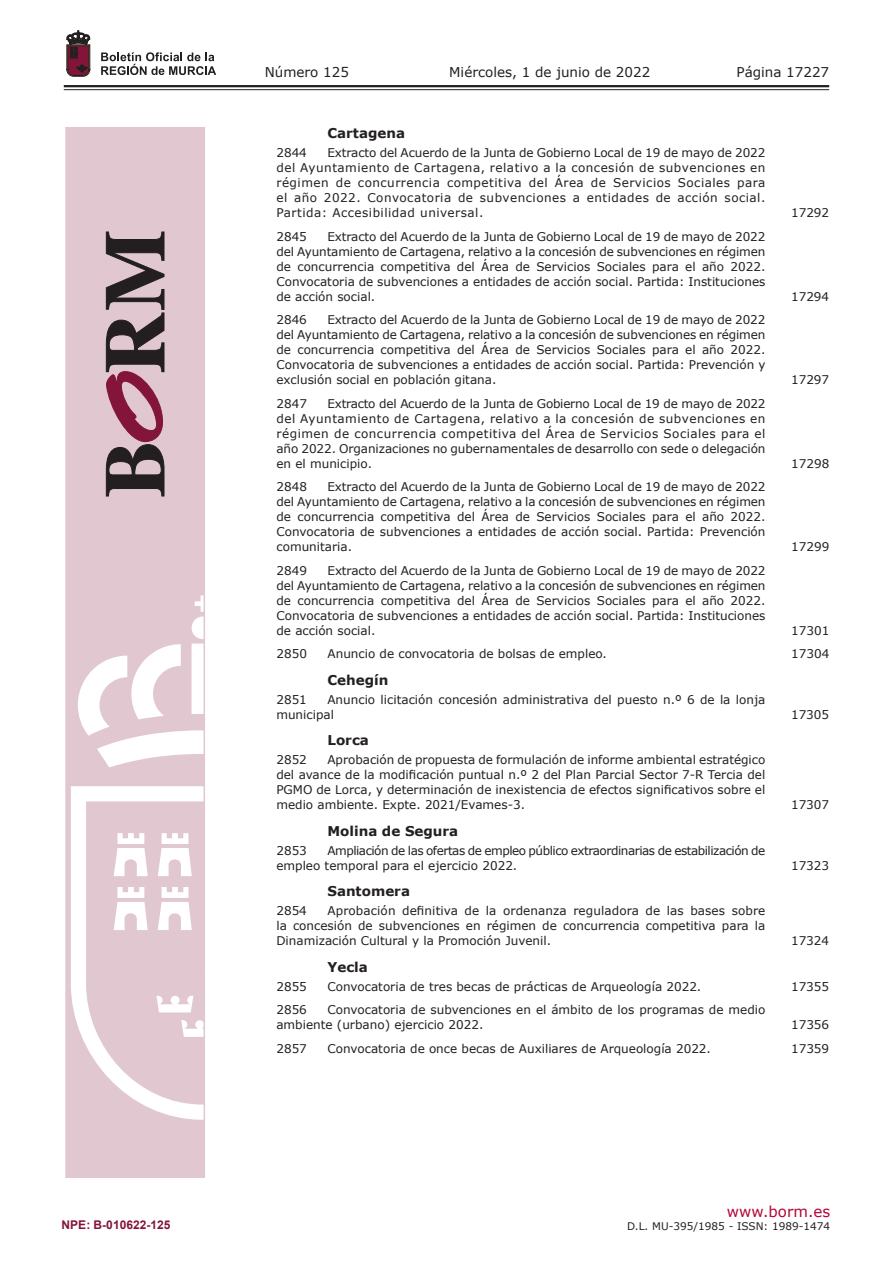
<style>
.page{position:relative;width:893px;height:1263px;background:#fff}
.page>*{position:absolute;margin:0;border:0;box-sizing:border-box;transform-origin:0 0}
.t1{font:15px "Verdana";color:#b30437}
.t2{font:700 13.5px "Verdana";color:#231f20}
.t3{font:13.5px "Verdana";color:#231f20}
.t4{font:12px/15px "Verdana";color:#231f20;text-align:justify}
.t5{font:12px/15px "Verdana";letter-spacing:-.04em;color:#231f20}
.t6{font:700 12px "Arial";color:#83143a}
.t7{font:10.5px "Verdana";color:#231f20}
</style>
<div class="page">
<hr style="left:64px;top:85px;width:765px;height:2px;background:#231f20">
<hr style="left:64px;top:89px;width:765px;height:1px;background:#231f20">
<svg style="left:101px;top:52px;width:115px;height:23px"></svg>
<svg style="left:67px;top:31px;width:23px;height:45px"></svg>
<svg style="left:65px;top:128px;width:140px;height:1050px;background:#e5cfd7"></svg>
<svg style="left:106px;top:232px;width:58px;height:264px;background:#8b6f79"></svg>
<p class="t6" style="left:62px;top:1216px;width:110px">NPE: B-010622-125</p>
<p class="t3" style="left:265px;top:62px;width:86px">Número 125</p>
<p class="t3" style="left:449px;top:62px;width:203px">Miércoles, 1 de junio de 2022</p>
<p class="t3" style="left:736px;top:62px;width:94px">Página 17227</p>
<p class="t2" style="left:327px;top:123px;width:79px">Cartagena</p>
<p class="t4" style="left:276px;top:145px;width:490px;text-indent:51px">Extracto del Acuerdo de la Junta de Gobierno Local de 19 de mayo de 2022 del Ayuntamiento de Cartagena, relativo a la concesión de subvenciones en régimen de concurrencia competitiva del Área de Servicios Sociales para el año 2022. Convocatoria de subvenciones a entidades de acción social.<br>Partida: Accesibilidad universal.</p>
<p class="t4" style="left:276px;top:145px;width:32px">2844</p>
<p class="t4" style="left:276px;top:229px;width:491px;text-indent:51px">Extracto del Acuerdo de la Junta de Gobierno Local de 19 de mayo de 2022 del Ayuntamiento de Cartagena, relativo a la concesión de subvenciones en régimen de concurrencia competitiva del Área de Servicios Sociales para el año 2022.<br>Convocatoria de subvenciones a entidades de acción social. Partida: Instituciones de acción social.</p>
<p class="t4" style="left:276px;top:229px;width:32px">2845</p>
<p class="t4" style="left:276px;top:312px;width:491px;text-indent:51px">Extracto del Acuerdo de la Junta de Gobierno Local de 19 de mayo de 2022 del Ayuntamiento de Cartagena, relativo a la concesión de subvenciones en régimen de concurrencia competitiva del Área de Servicios Sociales para el año 2022.<br>Convocatoria de subvenciones a entidades de acción social. Partida: Prevención y exclusión social en población gitana.</p>
<p class="t4" style="left:276px;top:312px;width:32px">2846</p>
<p class="t4" style="left:276px;top:396px;width:491px;text-indent:51px">Extracto del Acuerdo de la Junta de Gobierno Local de 19 de mayo de 2022 del Ayuntamiento de Cartagena, relativo a la concesión de subvenciones en régimen de concurrencia competitiva del Área de Servicios Sociales para el año 2022. Organizaciones no gubernamentales de desarrollo con sede o delegación en el municipio.</p>
<p class="t4" style="left:276px;top:396px;width:32px">2847</p>
<p class="t4" style="left:276px;top:479px;width:491px;text-indent:51px">Extracto del Acuerdo de la Junta de Gobierno Local de 19 de mayo de 2022 del Ayuntamiento de Cartagena, relativo a la concesión de subvenciones en régimen de concurrencia competitiva del Área de Servicios Sociales para el año 2022.<br>Convocatoria de subvenciones a entidades de acción social. Partida: Prevención comunitaria.</p>
<p class="t4" style="left:276px;top:479px;width:32px">2848</p>
<p class="t4" style="left:276px;top:563px;width:491px;text-indent:51px">Extracto del Acuerdo de la Junta de Gobierno Local de 19 de mayo de 2022 del Ayuntamiento de Cartagena, relativo a la concesión de subvenciones en régimen de concurrencia competitiva del Área de Servicios Sociales para el año 2022.<br>Convocatoria de subvenciones a entidades de acción social. Partida: Instituciones de acción social.</p>
<p class="t4" style="left:276px;top:563px;width:32px">2849</p>
<p class="t4" style="left:791px;top:205px;width:40px">17292</p>
<p class="t4" style="left:791px;top:289px;width:40px">17294</p>
<p class="t4" style="left:791px;top:372px;width:40px">17297</p>
<p class="t4" style="left:791px;top:456px;width:40px">17298</p>
<p class="t4" style="left:791px;top:539px;width:40px">17299</p>
<p class="t4" style="left:791px;top:623px;width:40px">17301</p>
<p class="t4" style="left:276px;top:646px;width:32px">2850</p>
<p class="t4" style="left:328px;top:646px;width:281px">Anuncio de convocatoria de bolsas de empleo.</p>
<p class="t4" style="left:791px;top:646px;width:40px">17304</p>
<p class="t2" style="left:327px;top:670px;width:62px">Cehegín</p>
<p class="t4" style="left:276px;top:692px;width:32px">2851</p>
<p class="t4" style="left:276px;top:692px;width:490px;text-indent:51px">Anuncio licitación concesión administrativa del puesto n.º 6 de la lonja municipal</p>
<p class="t4" style="left:791px;top:707px;width:40px">17305</p>
<p class="t2" style="left:327px;top:730px;width:43px">Lorca</p>
<p class="t4" style="left:276px;top:752px;width:490px;text-indent:51px">Aprobación de propuesta de formulación de informe ambiental estratégico del avance de la modificación puntual n.º 2 del Plan Parcial Sector 7-R Tercia del PGMO de Lorca, y determinación de inexistencia de efectos significativos sobre el medio ambiente. Expte. 2021/Evames-3.</p>
<p class="t4" style="left:276px;top:752px;width:32px">2852</p>
<p class="t2" style="left:327px;top:821px;width:132px">Molina de Segura</p>
<p class="t5" style="left:276px;top:843px;width:490px;text-indent:51px">Ampliación de las ofertas de empleo público extraordinarias de estabilización de empleo temporal para el ejercicio 2022.</p>
<p class="t4" style="left:276px;top:843px;width:32px">2853</p>
<p class="t2" style="left:327px;top:881px;width:84px">Santomera</p>
<p class="t4" style="left:276px;top:903px;width:490px;text-indent:51px">Aprobación definitiva de la ordenanza reguladora de las bases sobre la concesión de subvenciones en régimen de concurrencia competitiva para la Dinamización Cultural y la Promoción Juvenil.</p>
<p class="t4" style="left:276px;top:903px;width:32px">2854</p>
<p class="t2" style="left:327px;top:957px;width:42px">Yecla</p>
<p class="t4" style="left:791px;top:797px;width:40px">17307</p>
<p class="t4" style="left:791px;top:858px;width:40px">17323</p>
<p class="t4" style="left:791px;top:933px;width:40px">17324</p>
<p class="t4" style="left:276px;top:979px;width:32px">2855</p>
<p class="t4" style="left:327px;top:979px;width:375px">Convocatoria de tres becas de prácticas de Arqueología 2022.</p>
<p class="t4" style="left:791px;top:979px;width:40px">17355</p>
<p class="t4" style="left:276px;top:1002px;width:32px">2856</p>
<p class="t4" style="left:276px;top:1002px;width:490px;text-indent:51px">Convocatoria de subvenciones en el ámbito de los programas de medio ambiente (urbano) ejercicio 2022.</p>
<p class="t4" style="left:791px;top:1017px;width:40px">17356</p>
<p class="t4" style="left:276px;top:1041px;width:32px">2857</p>
<p class="t4" style="left:327px;top:1041px;width:385px">Convocatoria de once becas de Auxiliares de Arqueología 2022.</p>
<p class="t4" style="left:791px;top:1041px;width:40px">17359</p>
<p class="t1" style="left:727px;top:1201px;width:105px">www.borm.es</p>
<p class="t7" style="left:627px;top:1218px;width:205px">D.L. MU-395/1985 - ISSN: 1989-1474</p>
</div>
